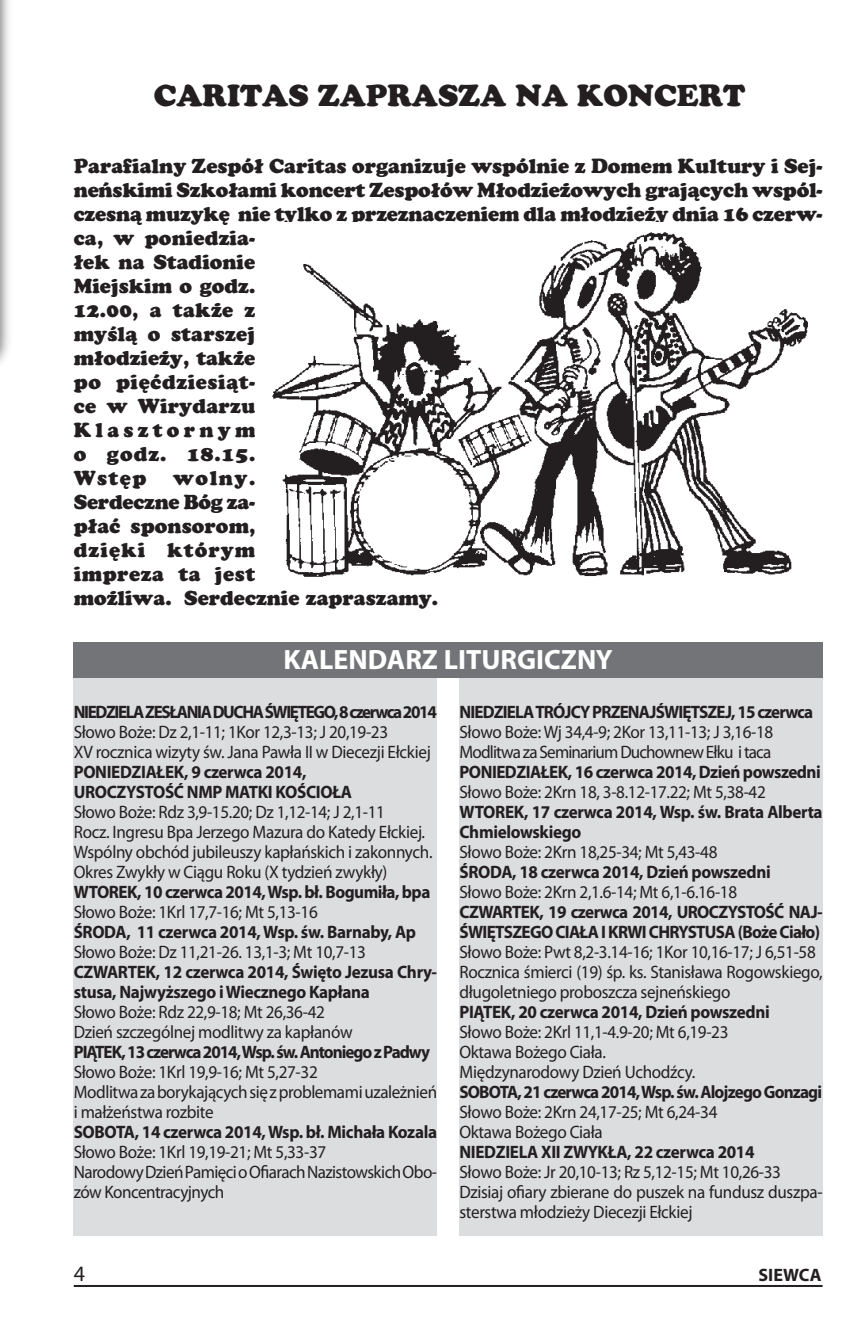
<style>
.page{position:relative;width:868px;height:1338px;background:#fff}
.page>*{position:absolute;margin:0;border:0;box-sizing:border-box;transform-origin:0 0}
.t1{font:30px "Cupertino";color:#231f20}
.t2{font:700 28px "Myriad Pro";color:#fff}
.t3{font:20px/24px "Cupertino";color:#231f20}
.t4{font:18px/20px "Myriad Pro";letter-spacing:-.02em;color:#231f20;scale:.95 1}
.t5{font:700 18px/20px "Myriad Pro";letter-spacing:-.03em;color:#231f20;scale:.95 1}
.t6{font:700 18px "Myriad Pro";letter-spacing:-.05em;color:#231f20;scale:.95 1}
.t7{font:18px/20px "Myriad Pro";letter-spacing:-.05em;color:#231f20;scale:.95 1}
.t8{font:700 18px "Myriad Pro";letter-spacing:-.08em;color:#231f20;scale:.95 1}
.t9{font:700 18px "Myriad Pro";letter-spacing:-.06em;color:#231f20;scale:.95 1}
.t10{font:700 18px "Myriad Pro";letter-spacing:-.03em;color:#231f20}
</style>
<div class="page">
<hr style="left:74px;top:1285px;width:748px;height:2px;background:#231f20">
<div style="left:459px;top:677px;width:363px;height:559px;background:#dcdddf"></div>
<div style="left:73px;top:677px;width:364px;height:559px;background:#dcdddf"></div>
<div style="left:399px;top:642px;width:423px;height:35px;background:#727477"></div>
<div style="left:74px;top:642px;width:363px;height:35px;background:#727477"></div>
<div style="left:0;top:0;width:14px;height:379px;background:#231f20;opacity:.61"></div>
<img style="left:272px;top:232px;width:536px;height:345px">
<h1 class="t1" style="left:154px;top:78px;width:593px">CARITAS ZAPRASZA NA KONCERT</h1>
<p class="t3" style="left:74px;top:154px;width:750px">Parafialny Zespół Caritas organizuje wspólnie z Domem Kultury i Sej&shy;neńskimi Szkołami koncert Zespołów Młodzieżowych grających wspól&shy;czesną muzykę nie tylko z przeznaczeniem dla młodzieży dnia 16 czerw&shy;ca, w poniedzia-<br>łek na Stadionie<br>Miejskim o godz.<br>12.00, a także z<br>myślą o starszej<br>młodzieży, także<br>po pięćdziesiąt-<br>ce w Wirydarzu<br>Klasztornym<br>o godz. 18.15.<br>Wstęp</p>
<p class="t3" style="left:74px;top:466px;width:366px;text-indent:100px">wolny.<br>Serdeczne Bóg za-<br>płać sponsorom,<br>dzięki którym<br>impreza ta jest<br>możliwa. Serdecznie zapraszamy.</p>
<h2 class="t2" style="left:283px;top:641px;width:331px">KALENDARZ LITURGICZNY</h2>
<p class="t8" style="left:74px;top:700px;width:383px">NIEDZIELA ZESŁANIA DUCHA ŚWIĘTEGO, 8 czerwca 2014</p>
<p class="t4" style="left:74px;top:722px;width:377px">Słowo Boże: Dz 2,1-11; 1Kor 12,3-13; J 20,19-23<br>XV rocznica wizyty św. Jana Pawła II w Diecezji Ełckiej</p>
<p class="t5" style="left:74px;top:761px;width:294px">PONIEDZIAŁEK, 9 czerwca 2014,<br>UROCZYSTOŚĆ NMP MATKI KOŚCIOŁA</p>
<p class="t4" style="left:74px;top:802px;width:379px">Słowo Boże: Rdz 3,9-15.20; Dz 1,12-14; J 2,1-11<br>Rocz. Ingresu Bpa Jerzego Mazura do Katedy Ełckiej.<br>Wspólny obchód jubileuszy kapłańskich i zakonnych.<br>Okres Zwykły w Ciągu Roku (X tydzień zwykły)</p>
<p class="t5" style="left:74px;top:881px;width:377px">WTOREK, 10 czerwca 2014, Wsp. bł. Bogumiła, bpa</p>
<p class="t4" style="left:74px;top:902px;width:258px">Słowo Boże: 1Krl 17,7-16; Mt 5,13-16</p>
<p class="t5" style="left:74px;top:921px;width:362px">ŚRODA, 11 czerwca 2014, Wsp. św. Barnaby, Ap</p>
<p class="t4" style="left:74px;top:942px;width:307px">Słowo Boże: Dz 11,21-26. 13,1-3; Mt 10,7-13</p>
<p class="t5" style="left:74px;top:961px;width:384px">CZWARTEK, 12 czerwca 2014, Święto Jezusa Chry&shy;stusa, Najwyższego i Wiecznego Kapłana</p>
<p class="t4" style="left:74px;top:1002px;width:295px">Słowo Boże: Rdz 22,9-18; Mt 26,36-42<br>Dzień szczególnej modlitwy za kapłanów</p>
<p class="t9" style="left:74px;top:1040px;width:376px">PIĄTEK, 13 czerwca 2014, Wsp. św. Antoniego z Padwy</p>
<p class="t4" style="left:74px;top:1062px;width:384px">Słowo Boże: 1Krl 19,9-16; Mt 5,27-32<br>Modlitwa za borykających się z problemami uzależnień i małżeństwa rozbite</p>
<p class="t5" style="left:74px;top:1121px;width:384px">SOBOTA, 14 czerwca 2014, Wsp. bł. Michała Kozala</p>
<p class="t4" style="left:74px;top:1142px;width:384px">Słowo Boże: 1Krl 19,19-21; Mt 5,33-37<br>Narodowy Dzień Pamięci o Ofiarach Nazistowskich Obo&shy;zów Koncentracyjnych</p>
<p class="t6" style="left:459px;top:700px;width:374px">NIEDZIELA TRÓJCY PRZENAJŚWIĘTSZEJ, 15 czerwca</p>
<p class="t7" style="left:459px;top:722px;width:332px">Słowo Boże: Wj 34,4-9; 2Kor 13,11-13; J 3,16-18<br>Modlitwa za Seminarium Duchownew Ełku i taca</p>
<p class="t5" style="left:459px;top:761px;width:382px">PONIEDZIAŁEK, 16 czerwca 2014, Dzień powszedni</p>
<p class="t4" style="left:459px;top:782px;width:324px">Słowo Boże: 2Krn 18, 3-8.12-17.22; Mt 5,38-42</p>
<p class="t5" style="left:459px;top:801px;width:383px">WTOREK, 17 czerwca 2014, Wsp. św. Brata Alberta<br>Chmielowskiego</p>
<p class="t4" style="left:459px;top:842px;width:273px">Słowo Boże: 2Krn 18,25-34; Mt 5,43-48</p>
<p class="t5" style="left:459px;top:861px;width:329px">ŚRODA, 18 czerwca 2014, Dzień powszedni</p>
<p class="t4" style="left:459px;top:882px;width:294px">Słowo Boże: 2Krn 2,1.6-14; Mt 6,1-6.16-18</p>
<p class="t5" style="left:459px;top:901px;width:383px">CZWARTEK, 19 czerwca 2014, UROCZYSTOŚĆ NAJ-<br>ŚWIĘTSZEGO CIAŁA I KRWI CHRYSTUSA (Boże Ciało)</p>
<p class="t4" style="left:459px;top:942px;width:383px">Słowo Boże: Pwt 8,2-3.14-16; 1Kor 10,16-17; J 6,51-58<br>Rocznica śmierci (19) śp. ks. Stanisława Rogowskiego, długoletniego proboszcza sejneńskiego</p>
<p class="t5" style="left:459px;top:1001px;width:328px">PIĄTEK, 20 czerwca 2014, Dzień powszedni</p>
<p class="t4" style="left:459px;top:1022px;width:283px">Słowo Boże: 2Krl 11,1-4.9-20; Mt 6,19-23<br>Oktawa Bożego Ciała.<br>Międzynarodowy Dzień Uchodźcy.</p>
<p class="t6" style="left:459px;top:1080px;width:383px">SOBOTA, 21 czerwca 2014, Wsp. św. Alojzego Gonzagi</p>
<p class="t4" style="left:459px;top:1102px;width:273px">Słowo Boże: 2Krn 24,17-25; Mt 6,24-34<br>Oktawa Bożego Ciała</p>
<p class="t5" style="left:459px;top:1141px;width:312px">NIEDZIELA XII ZWYKŁA, 22 czerwca 2014</p>
<p class="t4" style="left:459px;top:1162px;width:383px">Słowo Boże: Jr 20,10-13; Rz 5,12-15; Mt 10,26-33<br>Dzisiaj ofiary zbierane do puszek na fundusz duszpa&shy;sterstwa młodzieży Diecezji Ełckiej</p>
<p class="t10" style="left:758px;top:1263px;width:65px">SIEWCA</p>
</div>
